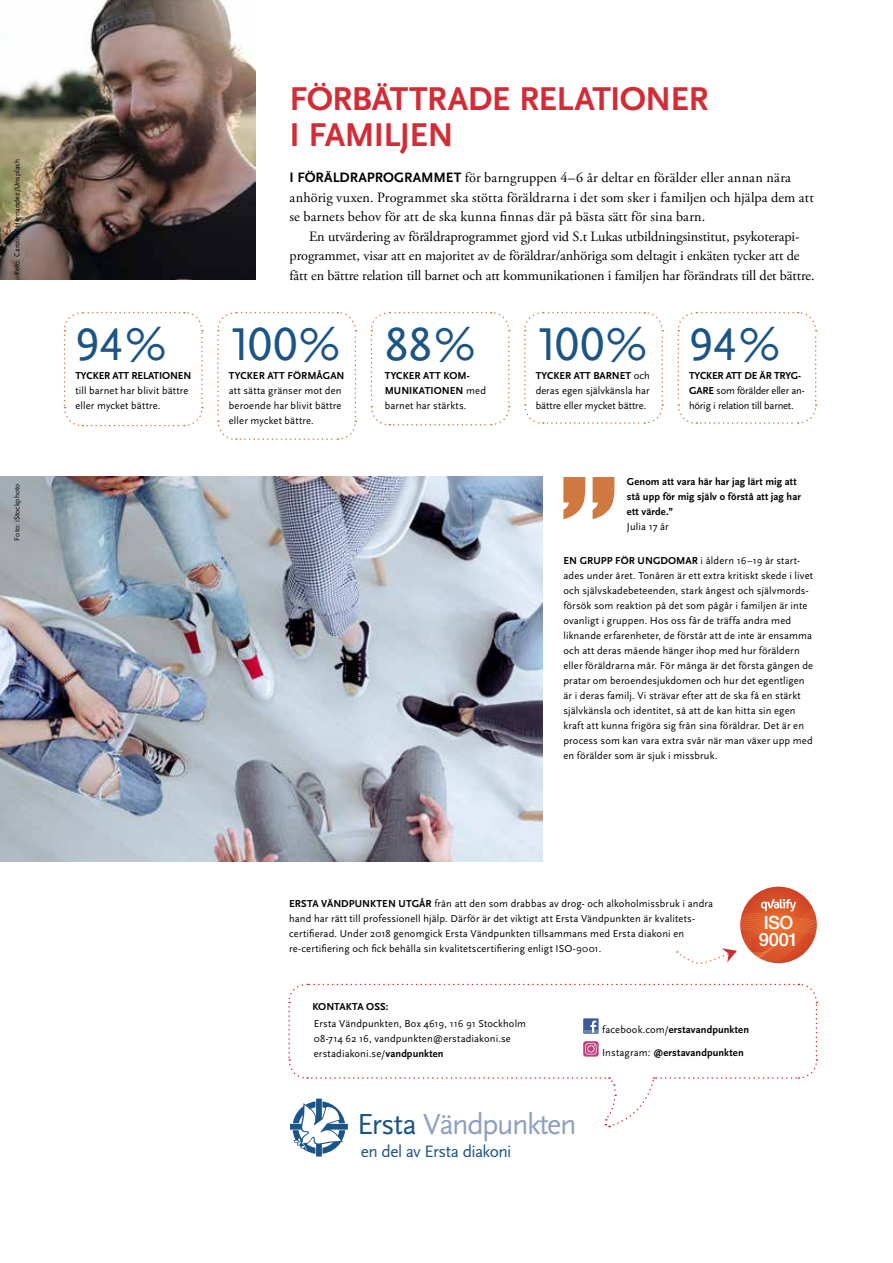
<style>
.page{position:relative;width:893px;height:1263px;background:#fff}
.page>*{position:absolute;margin:0;border:0;box-sizing:border-box;transform-origin:0 0}
.t1{font:48px "Scala Sans Caps";color:#1b5485}
.t2{font:700 34.5px/36px "Scala Sans";letter-spacing:-.02em;color:#d22d36}
.t3{font:30.3px "Scala Sans";letter-spacing:-.05em;color:#8f9fc3}
.t4{font:500 18.3px/17.1px "Helvetica Neue";letter-spacing:-.035em;color:#fff}
.t5{font:17.25px "Scala Sans";letter-spacing:-.035em;color:#1b5486}
.t6{font:14.25px/19.5px "Adobe Garamond Pro";letter-spacing:-.01em;color:#000}
.t7{font:14.25px/19.5px "Adobe Garamond Pro";letter-spacing:.01em;color:#000}
.t8{font:10.5px/15px "Scala Sans";letter-spacing:.015em;color:#000}
.t9{font:700 10.5px/15px "Scala Sans";letter-spacing:.005em;color:#000}
.t10{font:10.5px/15px "Scala Sans";letter-spacing:-.02em;color:#000}
.t11{font:7.5px "Scala Sans";letter-spacing:.015em;color:#000}
.s1{font-family:"Scala Sans";font-weight:700}
.s2{font-weight:400}
.s3{font-weight:700}
.s4{color:#1b5486}
</style>
<div class="page">
<div style="left:740px;top:887px;width:77px;height:76px;background:#d34826;border-radius:38px"></div>
<svg style="left:288px;top:983px;width:530px;height:173px"></svg>
<svg style="left:217px;top:312px;width:140px;height:128px"></svg>
<svg style="left:370px;top:312px;width:140px;height:114px"></svg>
<svg style="left:63px;top:312px;width:140px;height:115px"></svg>
<svg style="left:524px;top:312px;width:140px;height:112px"></svg>
<svg style="left:677px;top:312px;width:140px;height:112px"></svg>
<img style="left:0;top:477px;width:542px;height:384px">
<svg style="left:563px;top:477px;width:51px;height:42px"></svg>
<svg style="left:677px;top:899px;width:140px;height:65px"></svg>
<img style="left:0;top:0;width:255px;height:280px">
<p class="t11" style="left:13px;top:275px;width:117px;rotate:-90deg">Foto: Caroline Hernandez/Unsplash</p>
<p class="t11" style="left:13px;top:540px;width:58px;rotate:-90deg">Foto: iStockphoto</p>
<h1 class="t1" style="left:75px;top:318px;width:92px">94%</h1>
<p class="t9" style="left:75px;top:368px;width:118px">TYCKER ATT RELATIONEN</p>
<p class="t8" style="left:75px;top:383px;width:115px">till barnet har blivit bättre eller mycket bättre.</p>
<h2 class="t2" style="left:290px;top:82px;width:421px">FÖRBÄTTRADE RELATIONER<br>I FAMILJEN</h2>
<p class="t7" style="left:290px;top:169px;width:526px"><span class="s1">I FÖRÄLDRAPROGRAMMET</span> för barngruppen 4–6 år deltar en förälder eller annan nära anhörig vuxen. Programmet ska stötta föräldrarna i det som sker i familjen och hjälpa dem att se barnets behov för att de ska kunna finnas där på bästa sätt för sina barn.</p>
<p class="t6" style="left:290px;top:227px;width:527px;text-indent:19px">En utvärdering av föräldraprogrammet gjord vid S.t Lukas utbildningsinstitut, psykoterapi&shy;programmet, visar att en majoritet av de föräldrar/anhöriga som deltagit i enkäten tycker att de fått en bättre relation till barnet och att kommunikationen i familjen har förändrats till det bättre.</p>
<h1 class="t1" style="left:229px;top:318px;width:113px">100%</h1>
<p class="t9" style="left:229px;top:368px;width:117px">TYCKER ATT FÖRMÅGAN</p>
<p class="t8" style="left:229px;top:383px;width:114px;text-align:justify">att sätta gränser mot den beroende har blivit bättre eller mycket bättre.</p>
<h1 class="t1" style="left:385px;top:318px;width:92px">88 %</h1>
<p class="t9" style="left:385px;top:368px;width:103px">TYCKER ATT KOM-<br>MUNIKATIONEN <span class="s2">med barnet har stärkts.</span></p>
<h1 class="t1" style="left:536px;top:318px;width:113px">100%</h1>
<p class="t8" style="left:536px;top:368px;width:116px;text-align:justify"><span class="s3">TYCKER ATT BARNET</span> och deras egen självkänsla har bättre eller mycket bättre.</p>
<h1 class="t1" style="left:689px;top:318px;width:92px">94%</h1>
<p class="t10" style="left:689px;top:368px;width:117px"><span class="s3">TYCKER ATT DE ÄR TRYG-<br>GARE</span> som förälder eller an&shy;hörig i relation till barnet.</p>
<p class="t9" style="left:627px;top:474px;width:176px">Genom att vara här har jag lärt mig att stå upp för mig själv o förstå att jag har ett värde.”</p>
<p class="t8" style="left:627px;top:519px;width:43px">Julia 17 år</p>
<p class="t8" style="left:563px;top:553px;width:251px"><span class="s3">EN GRUPP FÖR UNGDOMAR</span> i åldern 16–19 år start&shy;ades under året. Tonåren är ett extra kritiskt skede i livet och självskadebeteenden, stark ångest och självmords&shy;försök som reaktion på det som pågår i familjen är inte ovanligt i gruppen. Hos oss får de träffa andra med liknande erfarenheter, de förstår att de inte är ensamma och att deras mående hänger ihop med hur föräldern eller föräldrarna mår. För många är det första gången de pratar om beroendesjukdomen och hur det egentligen är i deras familj. Vi strävar efter att de ska få en stärkt självkänsla och identitet, så att de kan hitta sin egen kraft att kunna frigöra sig från sina föräldrar. Det är en process som kan vara extra svår när man växer upp med en förälder som är sjuk i missbruk.</p>
<p class="t8" style="left:289px;top:896px;width:425px"><span class="s3">ERSTA VÄNDPUNKTEN UTGÅR</span> från att den som drabbas av drog- och alkoholmissbruk i andra hand har rätt till professionell hjälp. Därför är det viktigt att Ersta Vändpunkten är kvalitets&shy;certifierad. Under 2018 genomgick Ersta Vändpunkten tillsammans med Ersta diakoni en re-certifiering och fick behålla sin kvalitetscertifiering enligt ISO-9001.</p>
<h3 class="t4" style="left:759px;top:913px;width:41px">ISO<br>9001</h3>
<p class="t9" style="left:312px;top:1000px;width:78px">KONTAKTA OSS:</p>
<p class="t8" style="left:314px;top:1016px;width:214px">Ersta Vändpunkten, Box 4619, 116 91 Stockholm<br>08-714 62 16, vandpunkten@erstadiakoni.se erstadiakoni.se/<span class="s3">vandpunkten</span></p>
<p class="t9" style="left:602px;top:1022px;width:148px"><span class="s2">facebook.com/</span>erstavandpunkten</p>
<p class="t9" style="left:602px;top:1045px;width:143px"><span class="s2">Instagram:</span> @erstavandpunkten</p>
<h3 class="t3" style="left:357px;top:1107px;width:221px"><span class="s4">Ersta</span> Vändpunkten</h3>
<h3 class="t5" style="left:361px;top:1141px;width:152px">en del av Ersta diakoni</h3>
</div>
